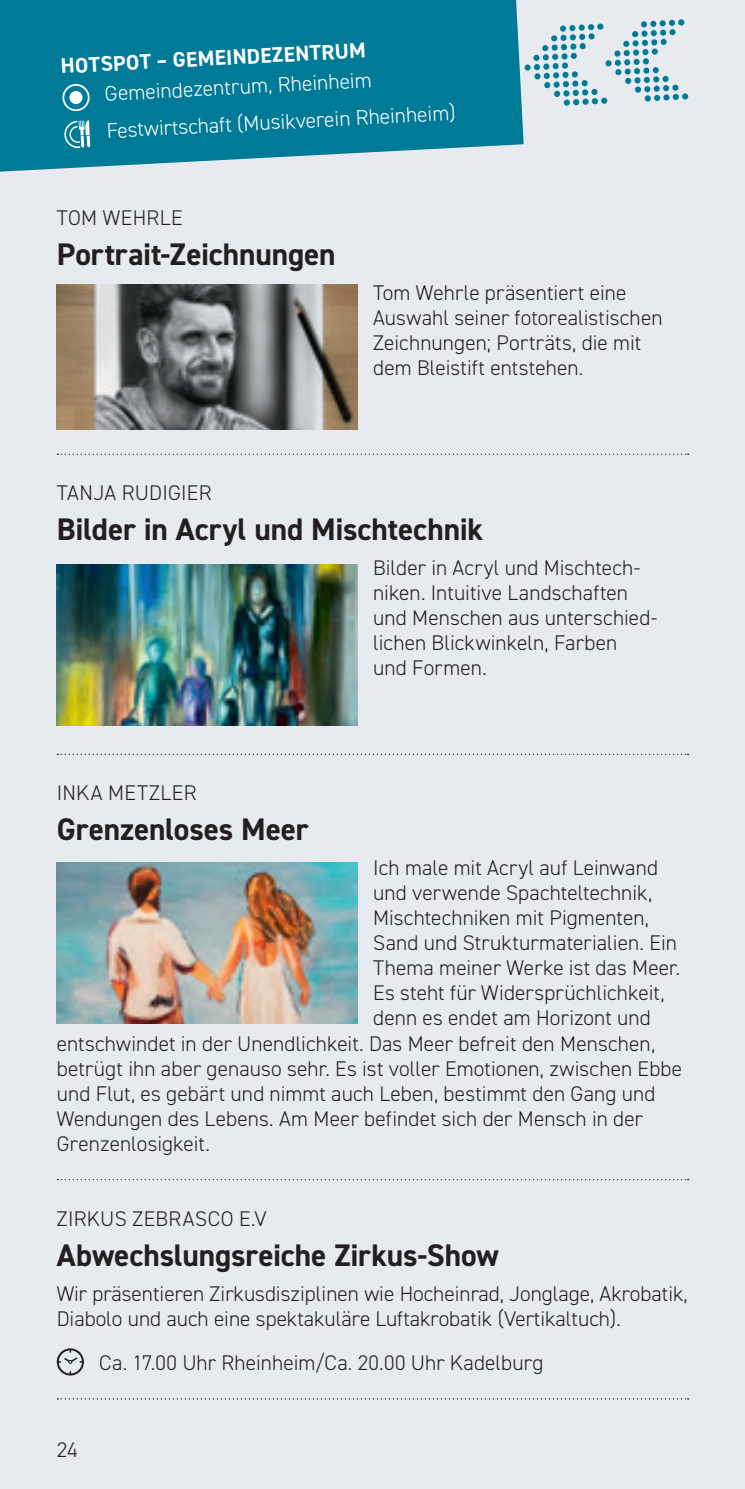
<style>
.page{position:relative;width:745px;height:1489px;background:#fff}
.page>*{position:absolute;margin:0;border:0;box-sizing:border-box;transform-origin:0 0}
.t1{font:700 31.25px "DIN2014";letter-spacing:-.005em;color:#231f20}
.t2{font:300 21.25px/25px "DIN2014";letter-spacing:.005em;color:#231f20}
.t3{font:300 21.25px/37px "DIN2014";color:#fff}
.t4{font:700 21.25px "DIN2014";color:#fff}
</style>
<div class="page">
<div style="left:0;top:0;width:744px;height:1488px;background:#e7eaee"></div>
<svg style="left:0;top:0;width:523px;height:172px;background:#14839d"></svg>
<div style="left:69px;top:91px;width:14px;height:13px;background:#fff;border-radius:50%"></div>
<div style="left:62px;top:84px;width:28px;height:27px;border:2px solid #fff;border-radius:50%"></div>
<svg style="left:64px;top:120px;width:26px;height:28px"></svg>
<div style="left:524px;top:64px;width:6px;height:7px;background:#007a96;border-radius:50%"></div>
<svg style="left:533px;top:19px;width:151px;height:87px"></svg>
<svg style="left:681px;top:93px;width:7px;height:7px"></svg>
<svg style="left:57px;top:453px;width:631px;height:2px"></svg>
<svg style="left:57px;top:753px;width:631px;height:2px"></svg>
<svg style="left:57px;top:1179px;width:631px;height:1px"></svg>
<svg style="left:57px;top:1398px;width:631px;height:1px"></svg>
<svg style="left:57px;top:1348px;width:27px;height:27px"></svg>
<img style="left:57px;top:284px;width:300px;height:145px">
<img style="left:57px;top:564px;width:300px;height:161px">
<img style="left:57px;top:862px;width:300px;height:161px">
<p class="t4" style="left:60px;top:52px;width:307px;rotate:-3deg">HOTSPOT – GEMEINDEZENTRUM</p>
<p class="t3" style="left:104px;top:75px;width:350px;rotate:-3deg">Gemeindezentrum, Rheinheim<br>Festwirtschaft (Musikverein Rheinheim)</p>
<p class="t2" style="left:57px;top:205px;width:127px">TOM WEHRLE</p>
<h1 class="t1" style="left:57px;top:233px;width:280px">Portrait-Zeichnungen</h1>
<p class="t2" style="left:373px;top:280px;width:291px">Tom Wehrle präsentiert eine<br>Auswahl seiner fotorealistischen<br>Zeichnungen; Porträts, die mit dem Bleistift entstehen.</p>
<p class="t2" style="left:57px;top:480px;width:156px">TANJA RUDIGIER</p>
<h1 class="t1" style="left:57px;top:508px;width:427px">Bilder in Acryl und Mischtechnik</h1>
<p class="t2" style="left:373px;top:555px;width:285px">Bilder in Acryl und Mischtech&shy;niken. Intuitive Landschaften und Menschen aus unterschied&shy;lichen Blickwinkeln, Farben<br>und Formen.</p>
<p class="t2" style="left:57px;top:780px;width:141px">INKA METZLER</p>
<h1 class="t1" style="left:57px;top:808px;width:253px">Grenzenloses Meer</h1>
<p class="t2" style="left:373px;top:855px;width:286px">Ich male mit Acryl auf Leinwand</p>
<p class="t2" style="left:373px;top:880px;width:280px">und verwende Spachteltechnik,</p>
<p class="t2" style="left:373px;top:905px;width:277px">Mischtechniken mit Pigmenten,</p>
<p class="t2" style="left:373px;top:930px;width:305px">Sand und Strukturmaterialien. Ein</p>
<p class="t2" style="left:373px;top:955px;width:308px">Thema meiner Werke ist das Meer.</p>
<p class="t2" style="left:373px;top:980px;width:293px">Es steht für Widersprüchlichkeit,</p>
<p class="t2" style="left:373px;top:1005px;width:279px">denn es endet am Horizont und</p>
<p class="t2" style="left:57px;top:1030px;width:599px">entschwindet in der Unendlichkeit. Das Meer befreit den Menschen,</p>
<p class="t2" style="left:57px;top:1055px;width:626px">betrügt ihn aber genauso sehr. Es ist voller Emotionen, zwischen Ebbe</p>
<p class="t2" style="left:57px;top:1080px;width:599px">und Flut, es gebärt und nimmt auch Leben, bestimmt den Gang und</p>
<p class="t2" style="left:57px;top:1105px;width:587px">Wendungen des Lebens. Am Meer befindet sich der Mensch in der</p>
<p class="t2" style="left:57px;top:1130px;width:154px">Grenzenlosigkeit.</p>
<p class="t2" style="left:57px;top:1205px;width:211px">ZIRKUS ZEBRASCO E.V</p>
<h1 class="t1" style="left:57px;top:1233px;width:443px">Abwechslungsreiche Zirkus-Show</h1>
<p class="t2" style="left:57px;top:1280px;width:632px">Wir präsentieren Zirkusdisziplinen wie Hocheinrad, Jonglage, Akrobatik,<br>Diabolo und auch eine spektakuläre Luftakrobatik (Vertikaltuch).</p>
<p class="t2" style="left:99px;top:1349px;width:445px">Ca. 17.00 Uhr Rheinheim/Ca. 20.00 Uhr Kadelburg</p>
<p class="t2" style="left:57px;top:1436px;width:22px">24</p>
</div>
